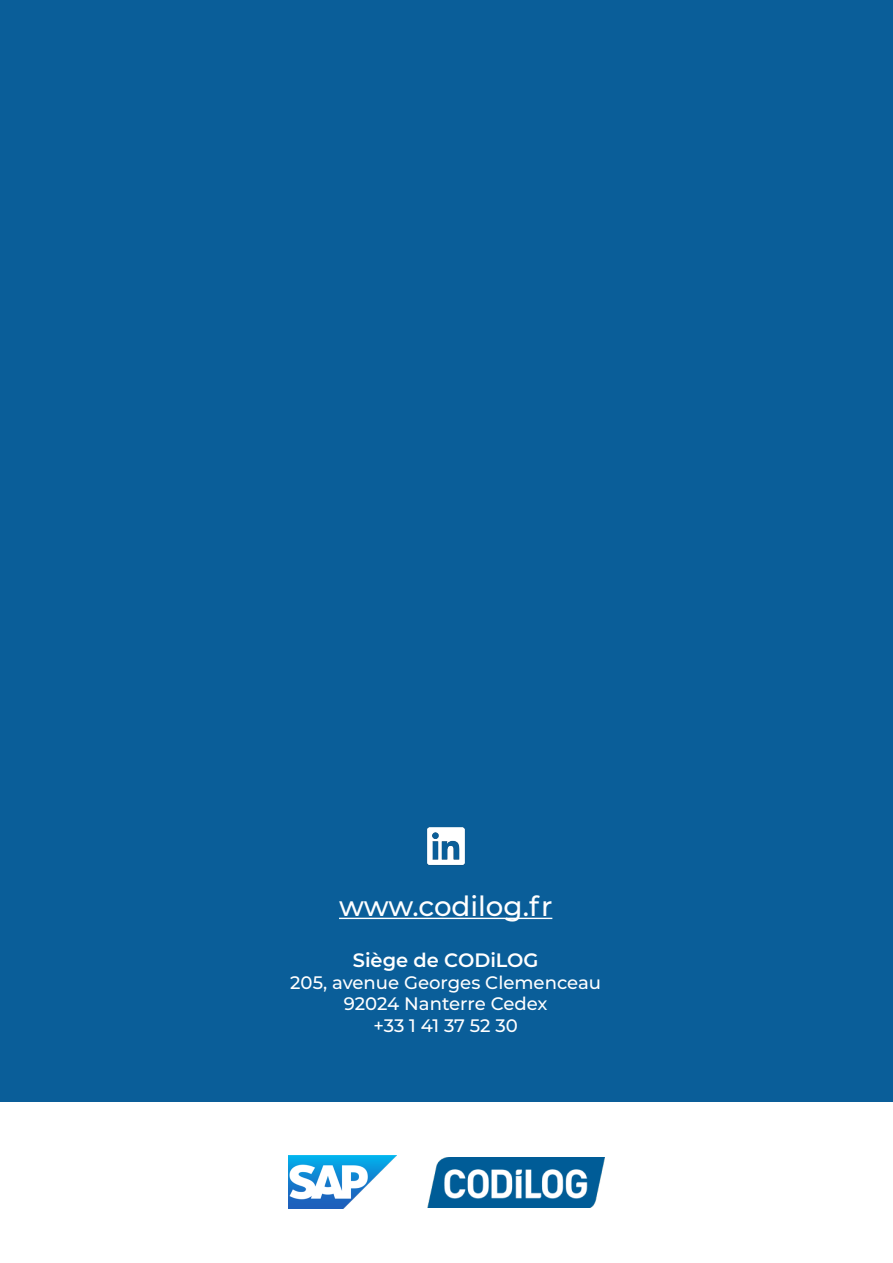
<style>
.page{position:relative;width:893px;height:1263px;background:#fff}
.page>*{position:absolute;margin:0;border:0;box-sizing:border-box;transform-origin:0 0}
.titre{font:500 27.75px "Montserrat";color:#fff}
.titre-2{font:600 19.35px "Montserrat";color:#fff}
.titre-3{font:500 18.15px "Montserrat";color:#fff}
</style>
<div class="page">
<div style="left:0;top:0;width:893px;height:1101px;background:#0a5e99"></div>
<img style="left:428px;top:1157px;width:176px;height:50px">
<img style="left:289px;top:1155px;width:108px;height:54px">
<img style="left:427px;top:827px;width:38px;height:39px">
<hr style="left:339px;top:918px;width:213px;height:1px;background:#fff">
<p class="titre" style="left:339px;top:886px;width:215px">www.codilog.fr</p>
<p class="titre-2" style="left:353px;top:946px;width:187px">Siège de CODiLOG</p>
<p class="titre-3" style="left:290px;top:970px;width:312px">205, avenue Georges Clemenceau</p>
<p class="titre-3" style="left:344px;top:991px;width:205px">92024 Nanterre Cedex</p>
<p class="titre-3" style="left:374px;top:1013px;width:146px">+33 1 41 37 52 30</p>
</div>
